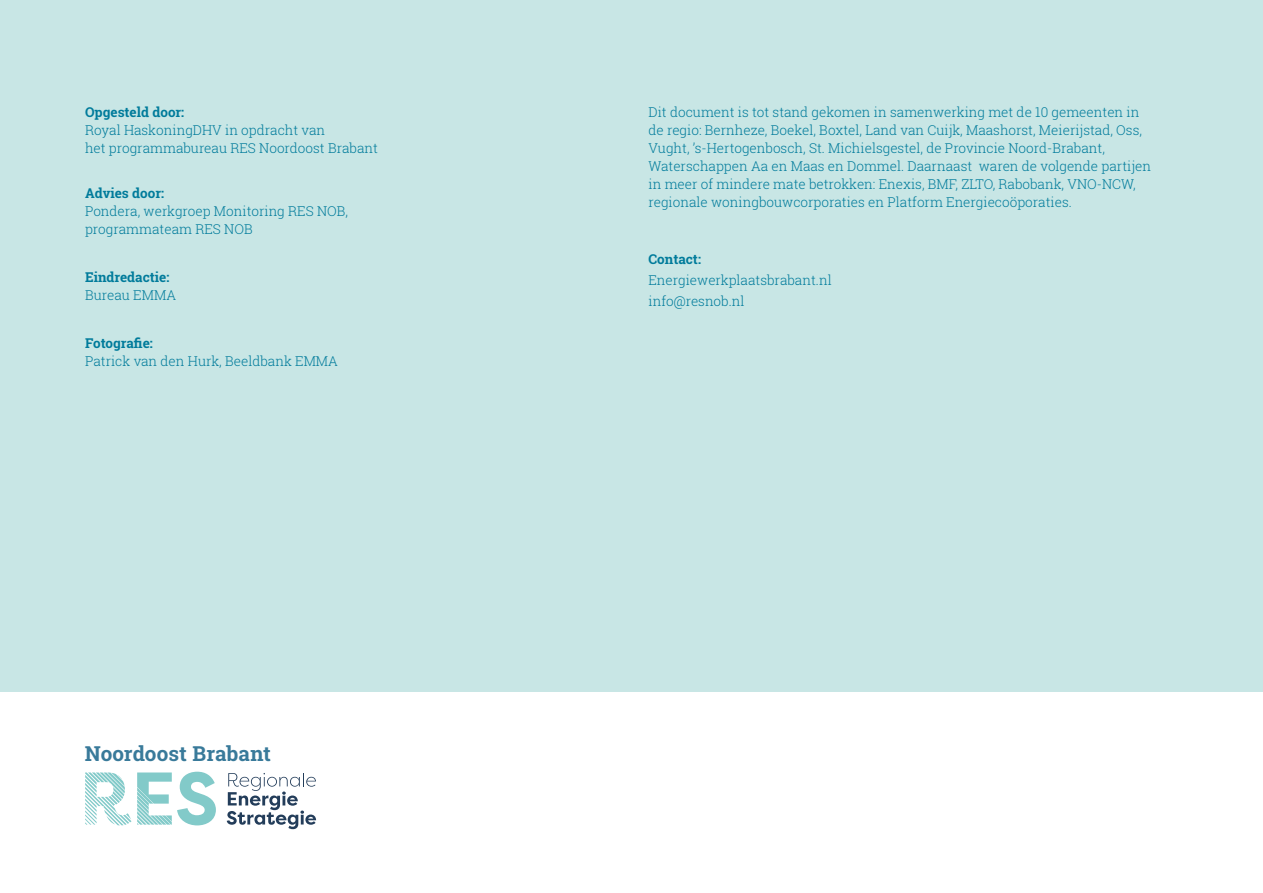
<style>
.page{position:relative;width:1263px;height:893px;background:#fff}
.page>*{position:absolute;margin:0;border:0;box-sizing:border-box;transform-origin:0 0}
.t1{font:700 20.7px "Roboto Slab";color:#397a9a}
._00_Bodytekst{font:300 13.5px/18px "Roboto Slab";color:#007b9b}
._00_Bodytekst-2{font:700 13.5px/18px "Roboto Slab";color:#007b9b}
.s1{font-weight:700}
.s2{font-weight:300}
</style>
<div class="page">
<div style="left:0;top:0;width:1263px;height:692px;background:#c8e6e5"></div>
<svg style="left:85px;top:772px;width:131px;height:53px"></svg>
<svg style="left:227px;top:773px;width:89px;height:56px"></svg>
<p class="_00_Bodytekst" style="left:85px;top:103px;width:294px"><span class="s1">Opgesteld door:<br></span>Royal HaskoningDHV in opdracht van<br>het programmabureau RES Noordoost Brabant</p>
<p class="_00_Bodytekst" style="left:85px;top:184px;width:265px"><span class="s1">Advies door:<br></span>Pondera, werkgroep Monitoring RES NOB, programmateam RES NOB</p>
<p class="_00_Bodytekst-2" style="left:85px;top:268px;width:93px">Eindredactie:<br><span class="s2">Bureau EMMA</span></p>
<p class="_00_Bodytekst" style="left:85px;top:334px;width:254px"><span class="s1">Fotografie:<br></span>Patrick van den Hurk, Beeldbank EMMA</p>
<p class="t1" style="left:85px;top:739px;width:187px">Noordoost Brabant</p>
<p class="_00_Bodytekst" style="left:648px;top:103px;width:504px">Dit document is tot stand gekomen in samenwerking met de 10 gemeenten in de regio: Bernheze, Boekel, Boxtel, Land van Cuijk, Maashorst, Meierijstad, Oss, Vught, ’s-Hertogenbosch, St. Michielsgestel, de Provincie Noord-Brabant, Waterschappen Aa en Maas en Dommel. Daarnaast waren de volgende partijen in meer of mindere mate betrokken: Enexis, BMF, ZLTO, Rabobank, VNO-NCW, regionale woningbouwcorporaties en Platform Energiecoöporaties.</p>
<p class="_00_Bodytekst-2" style="left:648px;top:250px;width:54px">Contact:</p>
<p class="_00_Bodytekst" style="left:648px;top:271px;width:185px">Energiewerkplaatsbrabant.nl</p>
<p class="_00_Bodytekst" style="left:648px;top:292px;width:98px">info@resnob.nl</p>
</div>
